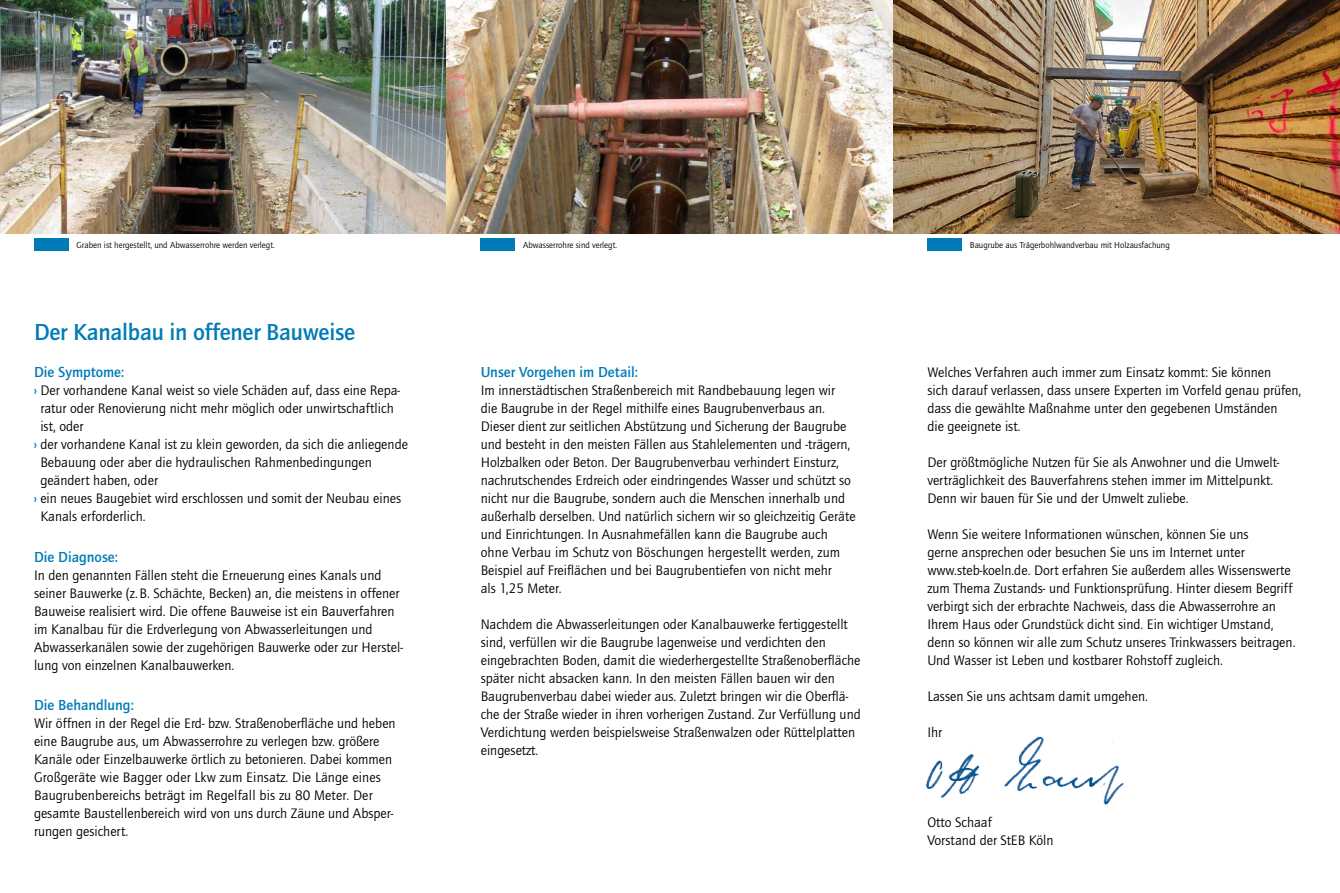
<style>
.page{position:relative;width:1340px;height:893px;background:#fff}
.page>*{position:absolute;margin:0;border:0;box-sizing:border-box;transform-origin:0 0}
.t1{font:700 24px "Quay Itc T";letter-spacing:-.01em;color:#007bb7}
.t2{font:700 15px "Quay Itc T";color:#007bb7}
.t3{font:14.25px/18px "Quay Itc T";color:#000}
.t4{font:9px "Quay Itc T";color:#000}
.s1{font-weight:700;color:#007bb7}
</style>
<div class="page">
<img style="left:926px;top:736px;width:198px;height:69px">
<img style="left:0;top:0;width:1339px;height:234px">
<div style="left:34px;top:238px;width:34px;height:13px;background:#007bb7"></div>
<div style="left:480px;top:238px;width:34px;height:13px;background:#007bb7"></div>
<div style="left:927px;top:238px;width:34px;height:13px;background:#007bb7"></div>
<p class="t4" style="left:77px;top:240px;width:200px">Graben ist hergestellt, und Abwasserrohre werden verlegt.</p>
<p class="t4" style="left:523px;top:240px;width:95px">Abwasserrohre sind verlegt.</p>
<p class="t4" style="left:969px;top:240px;width:201px">Baugrube aus Trägerbohlwandverbau mit Holzausfachung</p>
<h1 class="t1" style="left:34px;top:318px;width:323px">Der Kanalbau in offener Bauweise</h1>
<p class="t2" style="left:34px;top:363px;width:92px">Die Symptome:</p>
<p class="t3" style="left:34px;top:381px;width:367px"><span class="s1">›</span> Der vorhandene Kanal weist so viele Schäden auf, dass eine Repa-</p>
<p class="t3" style="left:40px;top:399px;width:355px">ratur oder Renovierung nicht mehr möglich oder unwirtschaftlich</p>
<p class="t3" style="left:40px;top:417px;width:45px">ist, oder</p>
<p class="t3" style="left:34px;top:435px;width:375px"><span class="s1">›</span> der vorhandene Kanal ist zu klein geworden, da sich die anliegende</p>
<p class="t3" style="left:40px;top:453px;width:333px">Bebauung oder aber die hydraulischen Rahmenbedingungen</p>
<p class="t3" style="left:40px;top:471px;width:119px">geändert haben, oder</p>
<p class="t3" style="left:34px;top:489px;width:368px"><span class="s1">›</span> ein neues Baugebiet wird erschlossen und somit der Neubau eines</p>
<p class="t3" style="left:40px;top:507px;width:107px">Kanals erforderlich.</p>
<p class="t2" style="left:34px;top:548px;width:85px">Die Diagnose:</p>
<p class="t3" style="left:34px;top:566px;width:370px">In den genannten Fällen steht die Erneuerung eines Kanals und seiner Bauwerke (z.B. Schächte, Becken) an, die meistens in offener Bauweise realisiert wird. Die offene Bauweise ist ein Bauverfahren im Kanalbau für die Erdverlegung von Abwasserleitungen und Abwasserkanälen sowie der zugehörigen Bauwerke oder zur Herstel&shy;lung von einzelnen Kanalbauwerken.</p>
<p class="t2" style="left:34px;top:696px;width:101px">Die Behandlung:</p>
<p class="t3" style="left:34px;top:714px;width:363px">Wir öffnen in der Regel die Erd- bzw. Straßenoberfläche und heben eine Baugrube aus, um Abwasserrohre zu verlegen bzw. größere Kanäle oder Einzelbauwerke örtlich zu betonieren. Dabei kommen Großgeräte wie Bagger oder Lkw zum Einsatz. Die Länge eines Baugrubenbereichs beträgt im Regelfall bis zu 80 Meter. Der gesamte Baustellenbereich wird von uns durch Zäune und Absper&shy;rungen gesichert.</p>
<p class="t2" style="left:480px;top:363px;width:159px">Unser Vorgehen im Detail:</p>
<p class="t3" style="left:480px;top:381px;width:376px">Im innerstädtischen Straßenbereich mit Randbebauung legen wir<br>die Baugrube in der Regel mithilfe eines Baugrubenverbaus an.<br>Dieser dient zur seitlichen Abstützung und Sicherung der Baugrube und besteht in den meisten Fällen aus Stahlelementen und -trägern, Holzbalken oder Beton. Der Baugrubenverbau verhindert Einsturz, nachrutschendes Erdreich oder eindringendes Wasser und schützt so nicht nur die Baugrube, sondern auch die Menschen innerhalb und außerhalb derselben. Und natürlich sichern wir so gleichzeitig Geräte und Einrichtungen. In Ausnahmefällen kann die Baugrube auch ohne Verbau im Schutz von Böschungen hergestellt werden, zum Beispiel auf Freiflächen und bei Baugrubentiefen von nicht mehr<br>als 1,25 Meter.</p>
<p class="t3" style="left:480px;top:615px;width:381px">Nachdem die Abwasserleitungen oder Kanalbauwerke fertiggestellt sind, verfüllen wir die Baugrube lagenweise und verdichten den eingebrachten Boden, damit die wiederhergestellte Straßenoberfläche später nicht absacken kann. In den meisten Fällen bauen wir den Baugrubenverbau dabei wieder aus. Zuletzt bringen wir die Oberflä&shy;che der Straße wieder in ihren vorherigen Zustand. Zur Verfüllung und Verdichtung werden beispielsweise Straßenwalzen oder Rüttelplatten eingesetzt.</p>
<p class="t3" style="left:927px;top:363px;width:375px">Welches Verfahren auch immer zum Einsatz kommt: Sie können<br>sich darauf verlassen, dass unsere Experten im Vorfeld genau prüfen, dass die gewählte Maßnahme unter den gegebenen Umständen<br>die geeignete ist.</p>
<p class="t3" style="left:927px;top:453px;width:353px">Der größtmögliche Nutzen für Sie als Anwohner und die Umwelt&shy;verträglichkeit des Bauverfahrens stehen immer im Mittelpunkt.<br>Denn wir bauen für Sie und der Umwelt zuliebe.</p>
<p class="t3" style="left:927px;top:525px;width:369px">Wenn Sie weitere Informationen wünschen, können Sie uns<br>gerne ansprechen oder besuchen Sie uns im Internet unter www.steb-koeln.de. Dort erfahren Sie außerdem alles Wissenswerte zum Thema Zustands- und Funktionsprüfung. Hinter diesem Begriff verbirgt sich der erbrachte Nachweis, dass die Abwasserrohre an Ihrem Haus oder Grundstück dicht sind. Ein wichtiger Umstand, denn so können wir alle zum Schutz unseres Trinkwassers beitragen.<br>Und Wasser ist Leben und kostbarer Rohstoff zugleich.</p>
<p class="t3" style="left:927px;top:687px;width:222px">Lassen Sie uns achtsam damit umgehen.</p>
<p class="t3" style="left:927px;top:723px;width:16px">Ihr</p>
<p class="t3" style="left:927px;top:813px;width:128px">Otto Schaaf<br>Vorstand der StEB Köln</p>
</div>
